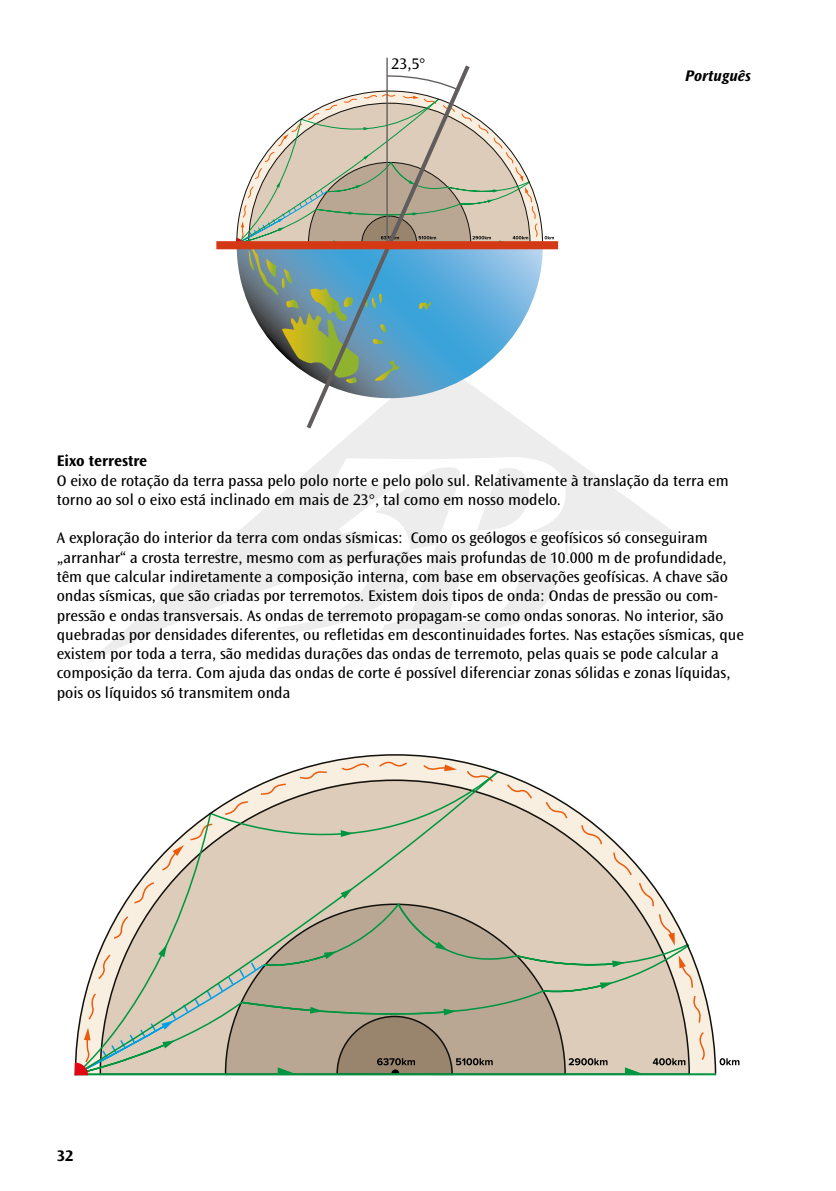
<style>
.page{position:relative;width:836px;height:1191px;background:#fff}
.page>*{position:absolute;margin:0;border:0;box-sizing:border-box;transform-origin:0 0}
.t1{font:36px "Perpetua";color:#ededed}
.t2{font:16px/19.2px "Ocean Sans Std";color:#000}
.t3{font:700 16px "Ocean Sans Std";color:#000}
.t4{font:italic 700 16px "Ocean Sans Std";color:#000}
</style>
<div class="page">
<svg style="left:88px;top:386px;width:591px;height:277px"></svg>
<svg style="left:277px;top:457px;width:288px;height:177px"></svg>
<svg style="left:303px;top:61px;width:170px;height:371px"></svg>
<hr style="left:386px;top:58px;width:1px;height:191px;background:#605d5c">
<svg style="left:236px;top:75px;width:317px;height:308px"></svg>
<div style="left:216px;top:241px;width:341px;height:8px;background:#d43916"></div>
<svg style="left:720px;top:1058px;width:19px;height:7px"></svg>
<svg style="left:74px;top:757px;width:634px;height:319px"></svg>
<p class="t2" style="left:391px;top:54px;width:35px">23,5°</p>
<p class="t4" style="left:684px;top:66px;width:67px">Português</p>
<p class="t3" style="left:57px;top:452px;width:92px">Eixo terrestre</p>
<p class="t2" style="left:57px;top:471px;width:673px">O eixo de rotação da terra passa pelo polo norte e pelo polo sul. Relativamente à translação da terra em torno ao sol o eixo está inclinado em mais de 23°, tal como em nosso modelo.</p>
<p class="t2" style="left:57px;top:529px;width:688px">A exploração do interior da terra com ondas sísmicas: Como os geólogos e geofísicos só conseguiram „arranhar“ a crosta terrestre, mesmo com as perfurações mais profundas de 10.000 m de profundidade, têm que calcular indiretamente a composição interna, com base em observações geofísicas. A chave são ondas sísmicas, que são criadas por terremotos. Existem dois tipos de onda: Ondas de pressão ou com&shy;pressão e ondas transversais. As ondas de terremoto propagam-se como ondas sonoras. No interior, são quebradas por densidades diferentes, ou refletidas em descontinuidades fortes. Nas estações sísmicas, que existem por toda a terra, são medidas durações das ondas de terremoto, pelas quais se pode calcular a composição da terra. Com ajuda das ondas de corte é possível diferenciar zonas sólidas e zonas líquidas, pois os líquidos só transmitem onda</p>
<h1 class="t1" style="left:556px;top:530px;width:29px">®</h1>
<p class="t3" style="left:57px;top:1146px;width:18px">32</p>
</div>
